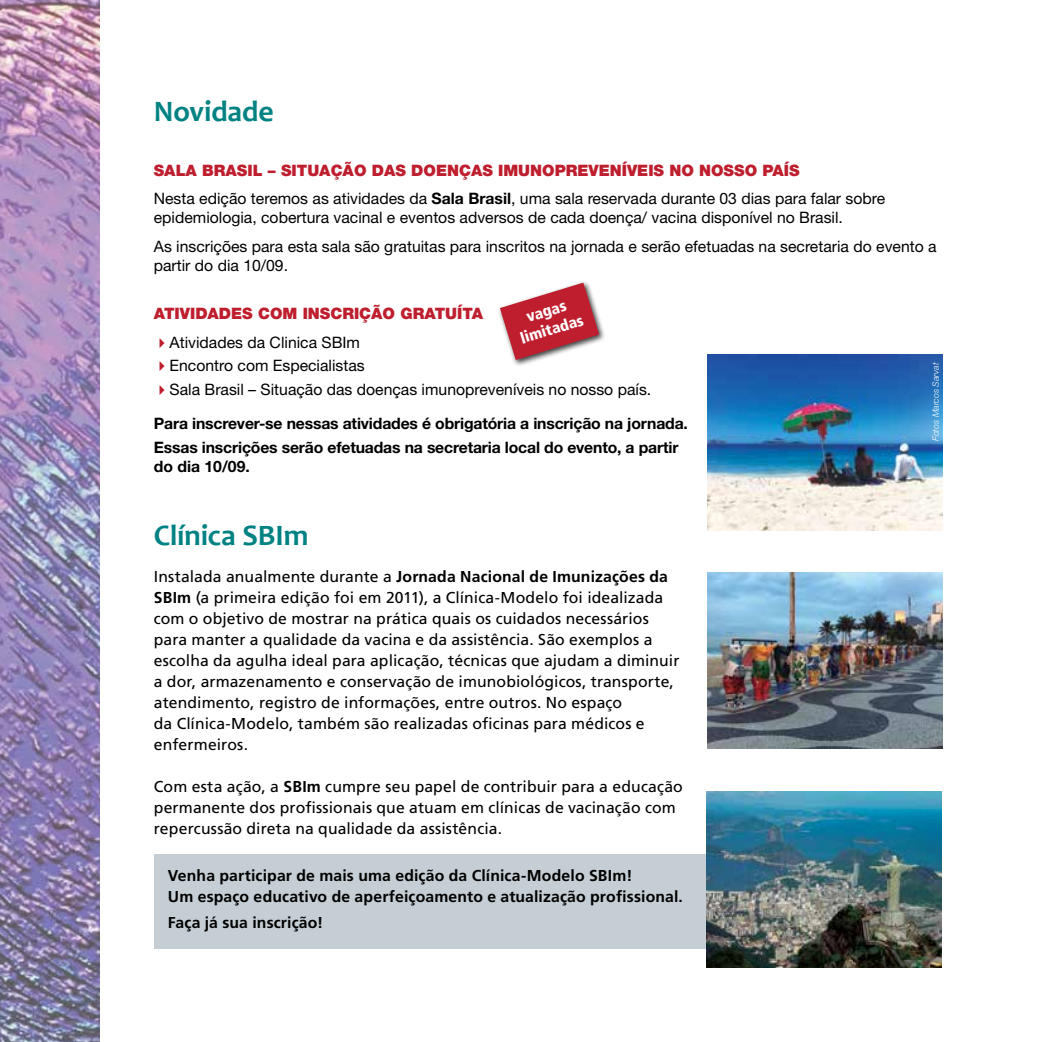
<style>
.page{position:relative;width:1042px;height:1042px;background:#fff}
.page>*{position:absolute;margin:0;border:0;box-sizing:border-box;transform-origin:0 0}
.t1{font:700 29.75px "Candara";letter-spacing:-.005em;color:#008283}
.t2{font:15.75px/21px "Frutiger LT Std";letter-spacing:.005em;color:#000}
.t3{font:15.75px/28.9px "Helvetica Neue";color:#000}
.t4{font:700 15.75px/33.8px "Helvetica Neue";letter-spacing:-.01em;color:#000}
.t5{font:700 15.75px/21px "Frutiger LT Std";letter-spacing:.01em;color:#000}
.t6{font:900 15.75px "Helvetica Neue";color:#be1e2d}
.t7{font:900 condensed 15.75px/18.9px "Frutiger LT Std";color:#fff;text-align:center}
.t8{font:italic 300 8.75px "Helvetica Neue";letter-spacing:-.005em;color:#fff}
.s1{font-weight:900;color:#be1e2d}
.s2{font-weight:700}
.s3{color:#be1e2d}
.s4{font-weight:400}
</style>
<div class="page">
<div style="left:154px;top:854px;width:607px;height:94px;background:#c4ced4"></div>
<img style="left:0;top:0;width:99px;height:1042px">
<img style="left:707px;top:355px;width:236px;height:175px">
<img style="left:707px;top:573px;width:236px;height:175px">
<img style="left:706px;top:792px;width:235px;height:175px">
<div style="left:497px;top:280px;width:109px;height:87px;background:#000;opacity:.75"></div>
<svg style="left:500px;top:283px;width:99px;height:77px"></svg>
<h1 class="t1" style="left:154px;top:93px;width:121px">Novidade</h1>
<p class="t3" style="left:154px;top:155px;width:733px"><span class="s1">SALA BRASIL – SITUAÇÃO DAS DOENÇAS IMUNOPREVENÍVEIS NO NOSSO PAÍS<br></span>Nesta edição teremos as atividades da <span class="s2">Sala Brasil</span>, uma sala reservada durante 03 dias para falar sobre</p>
<p class="t3" style="left:154px;top:203px;width:784px">epidemiologia, cobertura vacinal e eventos adversos de cada doença/ vacina disponível no Brasil.<br>As inscrições para esta sala são gratuitas para inscritos na jornada e serão efetuadas na secretaria do evento a</p>
<p class="t3" style="left:154px;top:251px;width:136px">partir do dia 10/09.</p>
<p class="t6" style="left:154px;top:304px;width:331px">ATIVIDADES COM INSCRIÇÃO GRATUÍTA</p>
<p class="t3" style="left:154px;top:327px;width:208px"><span class="s3">✔</span>Atividades da Clinica SBIm</p>
<p class="t3" style="left:154px;top:351px;width:212px"><span class="s3">✔</span>Encontro com Especialistas</p>
<p class="t4" style="left:154px;top:372px;width:536px"><span class="s3">✔</span><span class="s4">Sala Brasil – Situação das doenças imunopreveníveis no nosso país.<br></span>Para inscrever-se nessas atividades é obrigatória a inscrição na jornada.</p>
<p class="t4" style="left:154px;top:437px;width:526px;line-height:18.9px">Essas inscrições serão efetuadas na secretaria local do evento, a partir do dia 10/09.</p>
<p class="t7" style="left:512px;top:311px;width:67px;rotate:-17deg">vagas limitadas</p>
<p class="t8" style="left:930px;top:441px;width:80px;rotate:-90deg">Fotos Marcos Sarvat</p>
<h1 class="t1" style="left:154px;top:517px;width:156px">Clínica SBIm</h1>
<p class="t2" style="left:154px;top:566px;width:527px">Instalada anualmente durante a <span class="s2">Jornada Nacional de Imunizações da SBIm</span> (a primeira edição foi em 2011), a Clínica-Modelo foi idealizada com o objetivo de mostrar na prática quais os cuidados necessários para manter a qualidade da vacina e da assistência. São exemplos a escolha da agulha ideal para aplicação, técnicas que ajudam a diminuir a dor, armazenamento e conservação de imunobiológicos, transporte, atendimento, registro de informações, entre outros. No espaço<br>da Clínica-Modelo, também são realizadas oficinas para médicos e enfermeiros.</p>
<p class="t2" style="left:154px;top:776px;width:531px">Com esta ação, a <span class="s2">SBIm</span> cumpre seu papel de contribuir para a educação permanente dos profissionais que atuam em clínicas de vacinação com repercussão direta na qualidade da assistência.</p>
<p class="t5" style="left:168px;top:865px;width:517px">Venha participar de mais uma edição da Clínica-Modelo SBIm!<br>Um espaço educativo de aperfeiçoamento e atualização profissional.</p>
<p class="t5" style="left:168px;top:912px;width:157px">Faça já sua inscrição!</p>
</div>
